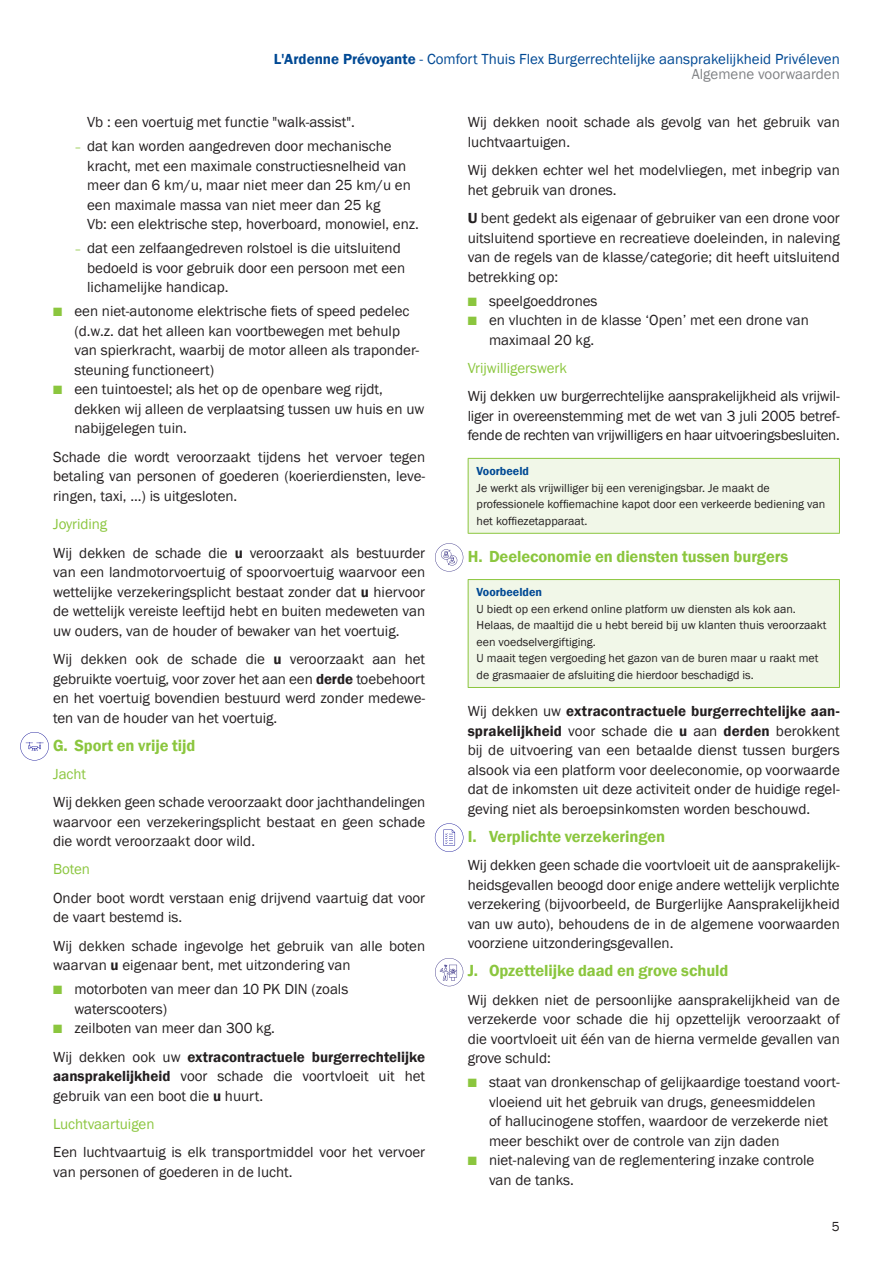
<style>
.page{position:relative;width:893px;height:1263px;background:#fff}
.page>*{position:absolute;margin:0;border:0;box-sizing:border-box;transform-origin:0 0}
.t1{font:600 16.5px "Franklin Gothic";letter-spacing:-.005em;color:#8bc63e}
.P_-_Body{font:15px/19.5px "Franklin Gothic";color:#231f20}
.t2{font:15px/15px "Franklin Gothic";color:#004994;text-align:right}
.P_-_Subtitel_-_level_2{font:15px "Franklin Gothic";letter-spacing:-.005em;color:#8bc63e}
.t3{font:13.5px "Franklin Gothic";color:#231f20}
.T_-_Body_tabel{font:12px/16.5px "Franklin Gothic";color:#231f20}
.T_-_Titel_blauw{font:600 12px "Franklin Gothic";color:#004994}
.s1{font-weight:600}
.s2{color:#808285}
.s3{color:#8bc63e}
.s4{font-size:12px;color:#8bc63e}
</style>
<div class="page">
<div style="left:468px;top:458px;width:371px;height:75px;background:#f1f7e8"></div>
<hr style="left:468px;top:458px;width:372px;height:1px;background:#8bc63e">
<hr style="left:468px;top:459px;width:1px;height:74px;background:#8bc63e">
<hr style="left:839px;top:459px;width:1px;height:74px;background:#8bc63e">
<hr style="left:468px;top:533px;width:372px;height:1px;background:#8bc63e">
<div style="left:468px;top:579px;width:371px;height:108px;background:#f1f7e8"></div>
<hr style="left:468px;top:579px;width:372px;height:1px;background:#8bc63e">
<hr style="left:468px;top:580px;width:1px;height:107px;background:#8bc63e">
<hr style="left:839px;top:580px;width:1px;height:107px;background:#8bc63e">
<hr style="left:468px;top:687px;width:372px;height:1px;background:#8bc63e">
<svg style="left:435px;top:543px;width:28px;height:29px"></svg>
<svg style="left:435px;top:823px;width:28px;height:29px"></svg>
<svg style="left:435px;top:958px;width:28px;height:28px"></svg>
<svg style="left:20px;top:732px;width:29px;height:28px"></svg>
<p class="t2" style="left:274px;top:51px;width:567px"><span class="s1">L'Ardenne Prévoyante</span> - Comfort Thuis Flex Burgerrechtelijke aansprakelijkheid Privéleven<br><span class="s2">Algemene voorwaarden</span></p>
<p class="P_-_Body" style="left:468px;top:113px;width:374px">Wij dekken nooit schade als gevolg van het gebruik van luchtvaartuigen.</p>
<p class="P_-_Body" style="left:468px;top:161px;width:374px">Wij dekken echter wel het modelvliegen, met inbegrip van het gebruik van drones.</p>
<p class="P_-_Body" style="left:468px;top:209px;width:374px;text-align:justify"><span class="s1">U</span> bent gedekt als eigenaar of gebruiker van een drone voor uitsluitend sportieve en recreatieve doeleinden, in naleving van de regels van de klasse/categorie; dit heeft uitsluitend betrekking op:</p>
<p class="P_-_Body" style="left:468px;top:292px;width:131px"><span class="s3">■</span> speelgoeddrones</p>
<p class="P_-_Body" style="left:489px;top:311px;width:321px;text-indent:-21px"><span class="s3">■</span> en vluchten in de klasse ‘Open’ met een drone van maximaal 20 kg.</p>
<p class="P_-_Subtitel_-_level_2" style="left:468px;top:359px;width:101px">Vrijwilligerswerk</p>
<p class="P_-_Body" style="left:468px;top:387px;width:374px;text-align:justify">Wij dekken uw burgerrechtelijke aansprakelijkheid als vrijwil&shy;liger in overeenstemming met de wet van 3 juli 2005 betref&shy;fende de rechten van vrijwilligers en haar uitvoeringsbesluiten.</p>
<p class="T_-_Titel_blauw" style="left:477px;top:464px;width:54px">Voorbeeld</p>
<p class="T_-_Body_tabel" style="left:477px;top:480px;width:350px">Je werkt als vrijwilliger bij een verenigingsbar. Je maakt de professionele koffiemachine kapot door een verkeerde bediening van het koffiezetapparaat.</p>
<p class="t1" style="left:468px;top:546px;width:322px">H. Deeleconomie en diensten tussen burgers</p>
<p class="T_-_Titel_blauw" style="left:477px;top:585px;width:67px">Voorbeelden</p>
<p class="T_-_Body_tabel" style="left:477px;top:601px;width:351px">U biedt op een erkend online platform uw diensten als kok aan.<br>Helaas, de maaltijd die u hebt bereid bij uw klanten thuis veroorzaakt een voedselvergiftiging.</p>
<p class="T_-_Body_tabel" style="left:477px;top:650px;width:343px">U maait tegen vergoeding het gazon van de buren maar u raakt met de grasmaaier de afsluiting die hierdoor beschadigd is.</p>
<p class="P_-_Body" style="left:468px;top:702px;width:374px;text-align:justify">Wij dekken uw <span class="s1">extracontractuele burgerrechtelijke aan&shy;sprakelijkheid</span> voor schade die <span class="s1">u</span> aan <span class="s1">derden</span> berokkent bij de uitvoering van een betaalde dienst tussen burgers alsook via een platform voor deeleconomie, op voorwaarde dat de inkomsten uit deze activiteit onder de huidige regel&shy;geving niet als beroepsinkomsten worden beschouwd.</p>
<p class="t1" style="left:468px;top:826px;width:199px">I. Verplichte verzekeringen</p>
<p class="P_-_Body" style="left:468px;top:856px;width:374px;text-align:justify">Wij dekken geen schade die voortvloeit uit de aansprakelijk&shy;heidsgevallen beoogd door enige andere wettelijk verplichte verzekering (bijvoorbeeld, de Burgerlijke Aansprakelijkheid van uw auto), behoudens de in de algemene voorwaarden voorziene uitzonderingsgevallen.</p>
<p class="t1" style="left:468px;top:961px;width:262px">J. Opzettelijke daad en grove schuld</p>
<p class="P_-_Body" style="left:468px;top:990px;width:374px;text-align:justify">Wij dekken niet de persoonlijke aansprakelijkheid van de verzekerde voor schade die hij opzettelijk veroorzaakt of die voortvloeit uit één van de hierna vermelde gevallen van grove schuld:</p>
<p class="P_-_Body" style="left:489px;top:1073px;width:352px;text-indent:-21px"><span class="s3">■</span> staat van dronkenschap of gelijkaardige toestand voort&shy;vloeiend uit het gebruik van drugs, geneesmiddelen<br>of hallucinogene stoffen, waardoor de verzekerde niet meer beschikt over de controle van zijn daden</p>
<p class="P_-_Body" style="left:489px;top:1151px;width:327px;text-indent:-21px"><span class="s3">■</span> niet-naleving van de reglementering inzake controle van de tanks.</p>
<p class="P_-_Body" style="left:87px;top:113px;width:269px">Vb : een voertuig met functie "walk-assist".</p>
<p class="P_-_Body" style="left:87px;top:137px;width:325px;text-indent:-13px"><span class="s4">–</span> dat kan worden aangedreven door mechanische kracht, met een maximale constructiesnelheid van meer dan 6 km/u, maar niet meer dan 25 km/u en een maximale massa van niet meer dan 25 kg</p>
<p class="P_-_Body" style="left:87px;top:215px;width:333px">Vb: een elektrische step, hoverboard, monowiel, enz.</p>
<p class="P_-_Body" style="left:87px;top:239px;width:319px;text-indent:-13px"><span class="s4">–</span> dat een zelfaangedreven rolstoel is die uitsluitend bedoeld is voor gebruik door een persoon met een lichamelijke handicap.</p>
<p class="P_-_Body" style="left:74px;top:302px;width:346px;text-indent:-21px"><span class="s3">■</span> een niet-autonome elektrische fiets of speed pedelec (d.w.z. dat het alleen kan voortbewegen met behulp van spierkracht, waarbij de motor alleen als traponder&shy;steuning functioneert)</p>
<p class="P_-_Body" style="left:74px;top:380px;width:351px;text-indent:-21px"><span class="s3">■</span> een tuintoestel; als het op de openbare weg rijdt, dekken wij alleen de verplaatsing tussen uw huis en uw nabijgelegen tuin.</p>
<p class="P_-_Body" style="left:53px;top:448px;width:374px;text-align:justify">Schade die wordt veroorzaakt tijdens het vervoer tegen betaling van personen of goederen (koerierdiensten, leve&shy;ringen, taxi, ...) is uitgesloten.</p>
<p class="P_-_Subtitel_-_level_2" style="left:53px;top:515px;width:56px">Joyriding</p>
<p class="P_-_Body" style="left:53px;top:543px;width:374px;text-align:justify">Wij dekken de schade die <span class="s1">u</span> veroorzaakt als bestuurder van een landmotorvoertuig of spoorvoertuig waarvoor een wettelijke verzekeringsplicht bestaat zonder dat <span class="s1">u</span> hiervoor de wettelijk vereiste leeftijd hebt en buiten medeweten van uw ouders, van de houder of bewaker van het voertuig.</p>
<p class="P_-_Body" style="left:53px;top:650px;width:374px;text-align:justify">Wij dekken ook de schade die <span class="s1">u</span> veroorzaakt aan het gebruikte voertuig, voor zover het aan een <span class="s1">derde</span> toebehoort en het voertuig bovendien bestuurd werd zonder medewe&shy;ten van de houder van het voertuig.</p>
<p class="t1" style="left:53px;top:735px;width:144px">G. Sport en vrije tijd</p>
<p class="P_-_Subtitel_-_level_2" style="left:53px;top:764px;width:34px">Jacht</p>
<p class="P_-_Body" style="left:53px;top:793px;width:374px;text-align:justify">Wij dekken geen schade veroorzaakt door jachthandelingen waarvoor een verzekeringsplicht bestaat en geen schade die wordt veroorzaakt door wild.</p>
<p class="P_-_Subtitel_-_level_2" style="left:53px;top:860px;width:38px">Boten</p>
<p class="P_-_Body" style="left:53px;top:888px;width:374px">Onder boot wordt verstaan enig drijvend vaartuig dat voor de vaart bestemd is.</p>
<p class="P_-_Body" style="left:53px;top:936px;width:374px">Wij dekken schade ingevolge het gebruik van alle boten waarvan <span class="s1">u</span> eigenaar bent, met uitzondering van</p>
<p class="P_-_Body" style="left:74px;top:980px;width:275px;text-indent:-21px"><span class="s3">■</span> motorboten van meer dan 10 PK DIN (zoals waterscooters)</p>
<p class="P_-_Body" style="left:53px;top:1019px;width:223px"><span class="s3">■</span> zeilboten van meer dan 300 kg.</p>
<p class="P_-_Body" style="left:53px;top:1047px;width:374px;text-align:justify">Wij dekken ook uw <span class="s1">extracontractuele burgerrechtelijke aansprakelijkheid</span> voor schade die voortvloeit uit het gebruik van een boot die <span class="s1">u</span> huurt.</p>
<p class="P_-_Subtitel_-_level_2" style="left:53px;top:1114px;width:103px">Luchtvaartuigen</p>
<p class="P_-_Body" style="left:53px;top:1143px;width:374px">Een luchtvaartuig is elk transportmiddel voor het vervoer van personen of goederen in de lucht.</p>
<p class="t3" style="left:832px;top:1218px;width:9px">5</p>
</div>
